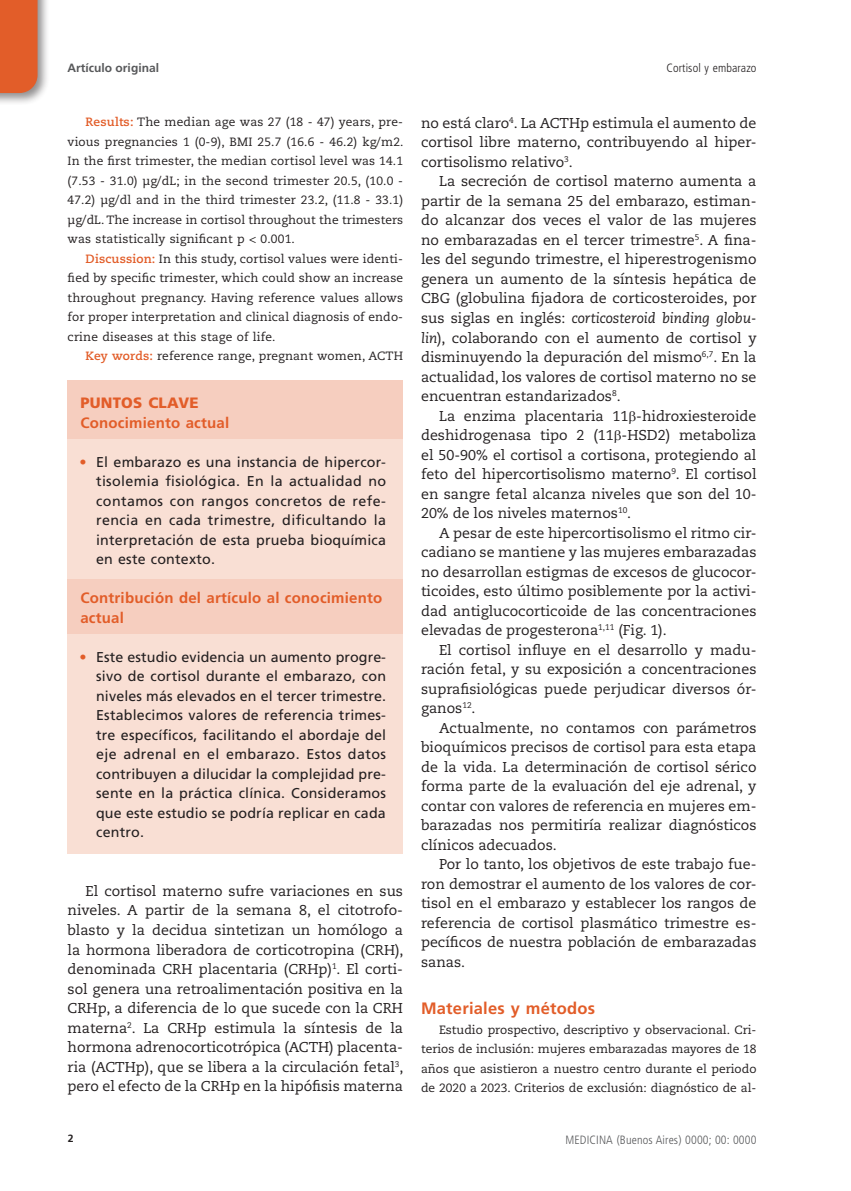
<style>
.page{position:relative;width:851px;height:1191px;background:#fff}
.page>*{position:absolute;margin:0;border:0;box-sizing:border-box;transform-origin:0 0}
.subtit-texto{font:700 16.5px "Frutiger LT Std";letter-spacing:.015em;color:#e25d29}
.subtit-Puntos_clave{font:700 15px/19.5px "Frutiger LT Std";letter-spacing:.015em;color:#e25d29}
.subtit-Puntos_clave-2{font:900 15px "Frutiger LT Std";letter-spacing:.015em;color:#e25d29}
.texto1{font:14.25px/19.5px "Caecilia LT Std";color:#231f20;text-align:justify}
.texto-Pto_clave{font:14.25px/19.5px "Frutiger LT Std";letter-spacing:.015em;color:#231f20;text-align:justify}
.abstract{font:12px/19.5px "Caecilia LT Std";letter-spacing:.015em;color:#231f20;text-align:justify}
.texto2{font:12px/19.5px "Caecilia LT Std";color:#231f20;text-align:justify}
.t1{font:300 condensed 12px "Frutiger LT Std";letter-spacing:.01em;color:#57585a}
.t2{font:300 condensed 12px "Frutiger LT Std";letter-spacing:.01em;color:#231f20}
.t3{font:700 12px "Frutiger LT Std";color:#57585a}
.t4{font:700 10.5px "Frutiger LT Std";color:#231f20}
.s1{font-weight:700;color:#e25d29}
.s2{color:#e25d29}
.s3{font-style:italic}
</style>
<div class="page">
<div style="left:0;top:0;width:50px;height:105px;background:#231f20;opacity:.5"></div>
<div style="left:0;top:0;width:38px;height:93px;background:#e25d29"></div>
<div style="left:68px;top:380px;width:335px;height:32px;background:#f6cebf"></div>
<div style="left:68px;top:404px;width:335px;height:32px;background:#f6cebf"></div>
<div style="left:68px;top:423px;width:335px;height:32px;background:#f6cebf"></div>
<div style="left:68px;top:439px;width:335px;height:141px;background:#f9dfd4"></div>
<div style="left:68px;top:579px;width:335px;height:52px;background:#f6cebf"></div>
<div style="left:68px;top:618px;width:335px;height:32px;background:#f6cebf"></div>
<div style="left:68px;top:634px;width:335px;height:219px;background:#f9dfd4"></div>
<p class="t3" style="left:68px;top:61px;width:93px">Artículo original</p>
<p class="t2" style="left:666px;top:61px;width:91px">Cortisol y embarazo</p>
<p class="abstract" style="left:68px;top:112px;width:337px;text-indent:18px"><span class="s1">Results:</span> The median age was 27 (18 - 47) years, pre&shy;vious pregnancies 1 (0-9), BMI 25.7 (16.6 - 46.2) kg/m2.<br>In the first trimester, the median cortisol level was 14.1 (7.53 - 31.0) μg/dL; in the second trimester 20.5, (10.0 - 47.2) μg/dl and in the third trimester 23.2, (11.8 - 33.1) μg/dL. The increase in cortisol throughout the trimesters was statistically significant p &lt; 0.001.</p>
<p class="abstract" style="left:68px;top:249px;width:337px;text-indent:18px"><span class="s1">Discussion:</span> In this study, cortisol values were identi&shy;fied by specific trimester, which could show an increase throughout pregnancy. Having reference values allows for proper interpretation and clinical diagnosis of endo&shy;crine diseases at this stage of life.</p>
<p class="abstract" style="left:86px;top:346px;width:319px"><span class="s1">Key words:</span> reference range, pregnant women, ACTH</p>
<p class="subtit-Puntos_clave-2" style="left:80px;top:394px;width:120px">PUNTOS CLAVE</p>
<p class="subtit-Puntos_clave" style="left:80px;top:413px;width:150px">Conocimiento actual</p>
<p class="texto-Pto_clave" style="left:96px;top:452px;width:291px;text-indent:-17px"><span class="s2">•</span> El embarazo es una instancia de hipercor&shy;tisolemia fisiológica. En la actualidad no contamos con rangos concretos de refe&shy;rencia en cada trimestre, dificultando la interpretación de esta prueba bioquímica en este contexto.</p>
<p class="subtit-Puntos_clave" style="left:80px;top:588px;width:303px">Contribución del artículo al conocimiento actual</p>
<p class="texto-Pto_clave" style="left:96px;top:647px;width:291px;text-indent:-17px"><span class="s2">•</span> Este estudio evidencia un aumento progre&shy;sivo de cortisol durante el embarazo, con niveles más elevados en el tercer trimestre.<br>Establecimos valores de referencia trimes&shy;tre específicos, facilitando el abordaje del eje adrenal en el embarazo. Estos datos contribuyen a dilucidar la complejidad pre&shy;sente en la práctica clínica. Consideramos que este estudio se podría replicar en cada centro.</p>
<p class="texto1" style="left:68px;top:881px;width:337px;text-indent:18px">El cortisol materno sufre variaciones en sus niveles. A partir de la semana 8, el citotrofo&shy;blasto y la decidua sintetizan un homólogo a la hormona liberadora de corticotropina (CRH), denominada CRH placentaria (CRHp)<sup>1</sup>. El corti&shy;sol genera una retroalimentación positiva en la CRHp, a diferencia de lo que sucede con la CRH materna<sup>2</sup>. La CRHp estimula la síntesis de la hormona adrenocorticotrópica (ACTH) placenta&shy;ria (ACTHp), que se libera a la circulación fetal<sup>3</sup>, pero el efecto de la CRHp en la hipófisis materna</p>
<p class="texto1" style="left:421px;top:113px;width:337px">no está claro<sup>4</sup>. La ACTHp estimula el aumento de cortisol libre materno, contribuyendo al hiper&shy;cortisolismo relativo<sup>3</sup>.</p>
<p class="texto1" style="left:421px;top:172px;width:337px;text-indent:18px">La secreción de cortisol materno aumenta a partir de la semana 25 del embarazo, estiman&shy;do alcanzar dos veces el valor de las mujeres no embarazadas en el tercer trimestre<sup>5</sup>. A fina&shy;les del segundo trimestre, el hiperestrogenismo genera un aumento de la síntesis hepática de CBG (globulina fijadora de corticosteroides, por sus siglas en inglés: <span class="s3">corticosteroid binding globu&shy;lin</span>), colaborando con el aumento de cortisol y disminuyendo la depuración del mismo<sup>6,7</sup>. En la actualidad, los valores de cortisol materno no se encuentran estandarizados<sup>8</sup>.</p>
<p class="texto1" style="left:421px;top:406px;width:337px;text-indent:18px">La enzima placentaria 11 -hidroxiesteroide deshidrogenasa tipo 2 (11 -HSD2) metaboliza el 50-90% el cortisol a cortisona, protegiendo al feto del hipercortisolismo materno<sup>9</sup>. El cortisol en sangre fetal alcanza niveles que son del 10- 20% de los niveles maternos<sup>10</sup>.</p>
<p class="texto1" style="left:421px;top:523px;width:337px;text-indent:18px">A pesar de este hipercortisolismo el ritmo cir&shy;cadiano se mantiene y las mujeres embarazadas no desarrollan estigmas de excesos de glucocor&shy;ticoides, esto último posiblemente por la activi&shy;dad antiglucocorticoide de las concentraciones elevadas de progesterona<sup>1,11</sup> (Fig. 1).</p>
<p class="texto1" style="left:421px;top:640px;width:337px;text-indent:18px">El cortisol influye en el desarrollo y madu&shy;ración fetal, y su exposición a concentraciones suprafisiológicas puede perjudicar diversos ór&shy;ganos<sup>12</sup>.</p>
<p class="texto1" style="left:421px;top:718px;width:337px;text-indent:18px">Actualmente, no contamos con parámetros bioquímicos precisos de cortisol para esta etapa de la vida. La determinación de cortisol sérico forma parte de la evaluación del eje adrenal, y contar con valores de referencia en mujeres em&shy;barazadas nos permitiría realizar diagnósticos clínicos adecuados.</p>
<p class="texto1" style="left:421px;top:854px;width:337px;text-indent:18px">Por lo tanto, los objetivos de este trabajo fue&shy;ron demostrar el aumento de los valores de cor&shy;tisol en el embarazo y establecer los rangos de referencia de cortisol plasmático trimestre es&shy;pecíficos de nuestra población de embarazadas sanas.</p>
<p class="subtit-texto" style="left:421px;top:998px;width:176px">Materiales y métodos</p>
<p class="texto2" style="left:421px;top:1020px;width:337px;text-indent:18px">Estudio prospectivo, descriptivo y observacional. Cri&shy;terios de inclusión: mujeres embarazadas mayores de 18 años que asistieron a nuestro centro durante el periodo de 2020 a 2023. Criterios de exclusión: diagnóstico de al-</p>
<p class="t4" style="left:68px;top:1132px;width:7px">2</p>
<p class="t1" style="left:565px;top:1132px;width:192px">MEDICINA (Buenos Aires) 0000; 00: 0000</p>
</div>
